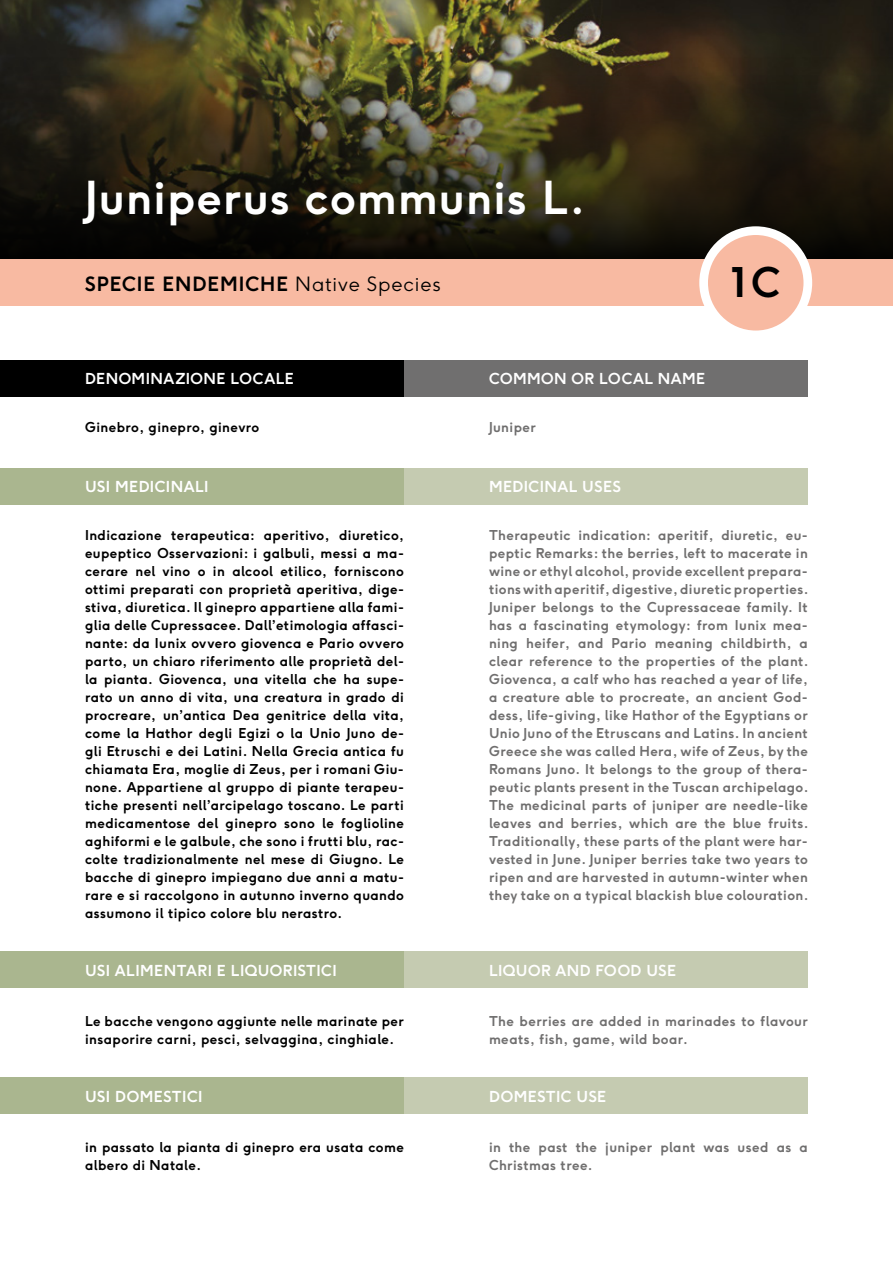
<style>
.page{position:relative;width:893px;height:1263px;background:#fff}
.page>*{position:absolute;margin:0;border:0;box-sizing:border-box;transform-origin:0 0}
.t1{font:700 45px "F37 Ginger";letter-spacing:.03em;color:#fff}
.t2{font:700 40.5px "F37 Ginger";color:#000}
.t3{font:700 19.5px "F37 Ginger";letter-spacing:.05em;color:#000}
.t4{font:700 15px "F37 Ginger";letter-spacing:.03em;color:#fff}
.t5{font:700 13.5px/18px "F37 Ginger";letter-spacing:.03em;color:#000}
.t6{font:700 13.5px/18px "F37 Ginger";letter-spacing:.03em;color:#706f6f}
.s1{font-weight:300}
</style>
<div class="page">
<div style="left:0;top:360px;width:404px;height:36px;background:#000"></div>
<div style="left:404px;top:360px;width:404px;height:36px;background:#706f6f"></div>
<div style="left:0;top:468px;width:404px;height:36px;background:#aab68f"></div>
<div style="left:404px;top:468px;width:404px;height:36px;background:#c5cbb1"></div>
<div style="left:0;top:952px;width:404px;height:36px;background:#aab68f"></div>
<div style="left:404px;top:952px;width:404px;height:36px;background:#c5cbb1"></div>
<div style="left:0;top:1078px;width:404px;height:36px;background:#aab68f"></div>
<div style="left:404px;top:1078px;width:404px;height:36px;background:#c5cbb1"></div>
<img style="left:0;top:0;width:893px;height:57px">
<svg style="left:0;top:57px;width:893px;height:202px;background:#2d2815"></svg>
<div style="left:0;top:259px;width:893px;height:47px;background:#f8baa2"></div>
<div style="left:704px;top:231px;width:104px;height:104px;background:#f8baa2;border-radius:50%"></div>
<div style="left:699px;top:226px;width:113px;height:113px;border:9px solid #fff;border-radius:50%"></div>
<h1 class="t1" style="left:85px;top:169px;width:502px">Juniperus communis L.</h1>
<h3 class="t3" style="left:85px;top:271px;width:357px">SPECIE ENDEMICHE <span class="s1">Native Species</span></h3>
<h2 class="t2" style="left:731px;top:256px;width:51px">1C</h2>
<p class="t4" style="left:85px;top:369px;width:210px">DENOMINAZIONE LOCALE</p>
<p class="t4" style="left:489px;top:369px;width:218px">COMMON OR LOCAL NAME</p>
<p class="t5" style="left:85px;top:418px;width:176px">Ginebro, ginepro, ginevro</p>
<p class="t6" style="left:489px;top:418px;width:48px">Juniper</p>
<p class="t4" style="left:85px;top:477px;width:125px">USI MEDICINALI</p>
<p class="t4" style="left:489px;top:477px;width:133px">MEDICINAL USES</p>
<p class="t5" style="left:85px;top:526px;width:320px;text-align:justify">Indicazione terapeutica: aperitivo, diuretico, eupeptico Osservazioni: i galbuli, messi a ma&shy;cerare nel vino o in alcool etilico, forniscono ottimi preparati con proprietà aperitiva, dige&shy;stiva, diuretica. Il ginepro appartiene alla fami&shy;glia delle Cupressacee. Dall’etimologia affasci&shy;nante: da Iunix ovvero giovenca e Pario ovvero parto, un chiaro riferimento alle proprietà del&shy;la pianta. Giovenca, una vitella che ha supe&shy;rato un anno di vita, una creatura in grado di procreare, un’antica Dea genitrice della vita, come la Hathor degli Egizi o la Unio Juno de&shy;gli Etruschi e dei Latini. Nella Grecia antica fu chiamata Era, moglie di Zeus, per i romani Giu&shy;none. Appartiene al gruppo di piante terapeu&shy;tiche presenti nell’arcipelago toscano. Le parti medicamentose del ginepro sono le foglioline aghiformi e le galbule, che sono i frutti blu, rac&shy;colte tradizionalmente nel mese di Giugno. Le bacche di ginepro impiegano due anni a matu&shy;rare e si raccolgono in autunno inverno quando assumono il tipico colore blu nerastro.</p>
<p class="t6" style="left:489px;top:526px;width:321px;text-align:justify">Therapeutic indication: aperitif, diuretic, eu&shy;peptic Remarks: the berries, left to macerate in wine or ethyl alcohol, provide excellent prepara&shy;tions with aperitif, digestive, diuretic properties.<br>Juniper belongs to the Cupressaceae family. It has a fascinating etymology: from Iunix mea&shy;ning heifer, and Pario meaning childbirth, a clear reference to the properties of the plant.<br>Giovenca, a calf who has reached a year of life, a creature able to procreate, an ancient God&shy;dess, life-giving, like Hathor of the Egyptians or Unio Juno of the Etruscans and Latins. In ancient Greece she was called Hera, wife of Zeus, by the Romans Juno. It belongs to the group of thera&shy;peutic plants present in the Tuscan archipelago.<br>The medicinal parts of juniper are needle-like leaves and berries, which are the blue fruits.<br>Traditionally, these parts of the plant were har&shy;vested in June. Juniper berries take two years to ripen and are harvested in autumn-winter when they take on a typical blackish blue colouration.</p>
<p class="t4" style="left:85px;top:960px;width:253px">USI ALIMENTARI E LIQUORISTICI</p>
<p class="t4" style="left:489px;top:960px;width:189px">LIQUOR AND FOOD USE</p>
<p class="t5" style="left:85px;top:1012px;width:320px">Le bacche vengono aggiunte nelle marinate per insaporire carni, pesci, selvaggina, cinghiale.</p>
<p class="t6" style="left:489px;top:1012px;width:320px">The berries are added in marinades to flavour meats, fish, game, wild boar.</p>
<p class="t4" style="left:85px;top:1086px;width:119px">USI DOMESTICI</p>
<p class="t4" style="left:489px;top:1086px;width:119px">DOMESTIC USE</p>
<p class="t5" style="left:85px;top:1138px;width:320px">in passato la pianta di ginepro era usata come albero di Natale.</p>
<p class="t6" style="left:489px;top:1138px;width:320px">in the past the juniper plant was used as a<br>Christmas tree.</p>
</div>
